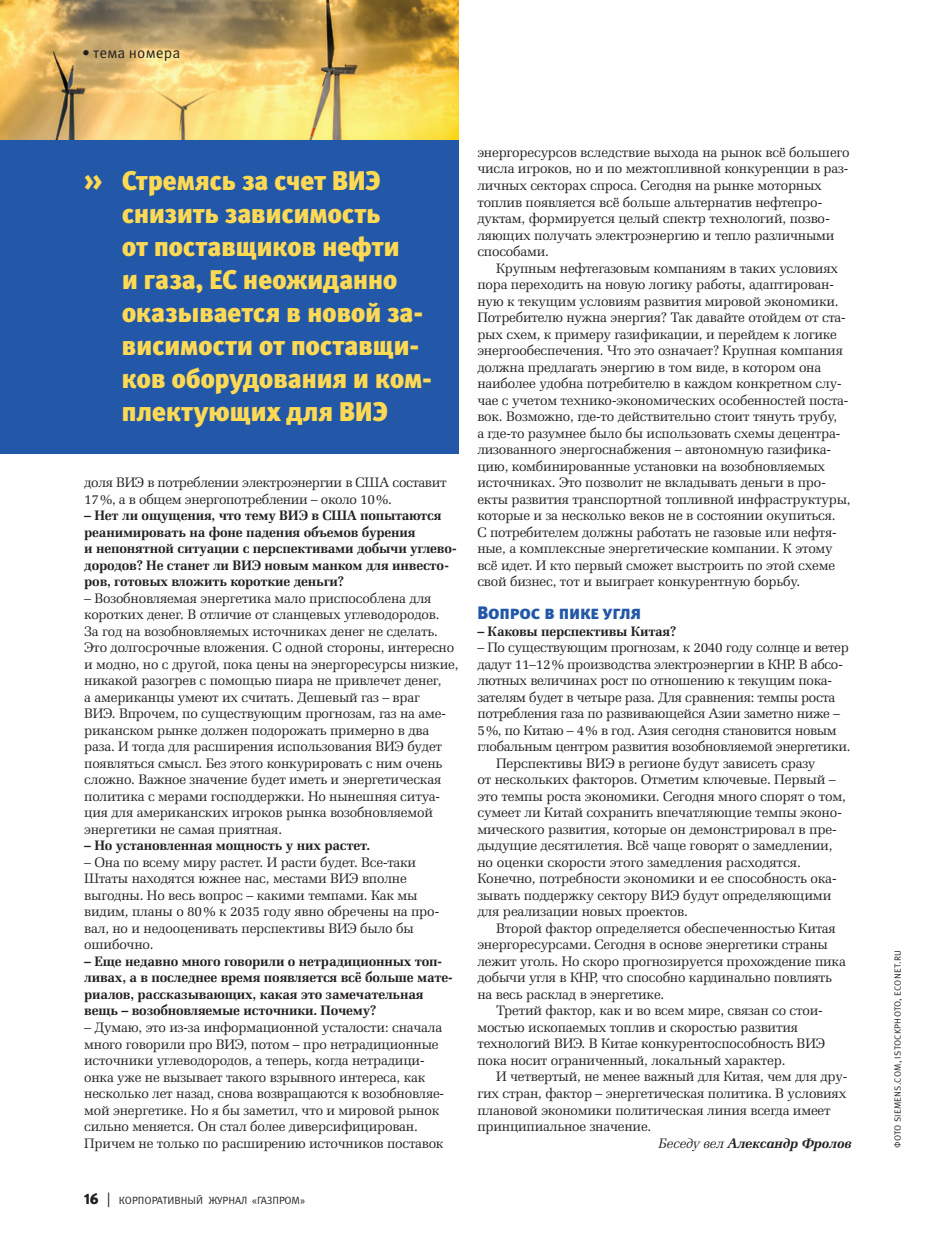
<style>
.page{position:relative;width:936px;height:1255px;background:#fff}
.page>*{position:absolute;margin:0;border:0;box-sizing:border-box;transform-origin:0 0}
.t1{font:900 27px/33px "Meta Pro";letter-spacing:-.02em;color:#fed953}
.t2{font:18px "Meta Black Caps C";letter-spacing:-.01em;color:#2258a7}
.t3{font:15px "Meta Pro Norm";letter-spacing:.01em;color:#231f20}
.t4{font:13.8px/16.5px "Zapf Elliptical 711 BT";letter-spacing:-.015em;color:#231f20}
.t5{font:700 13.8px/16.5px "Zapf Elliptical 711 BT";letter-spacing:-.015em;color:#231f20}
.t6{font:italic 700 13.8px "Zapf Elliptical 711 BT";letter-spacing:-.015em;color:#231f20}
.t7{font:10.5px "Meta Pro Norm";color:#231f20}
.t8{font:9px "Meta Pro Norm";letter-spacing:.03em;color:#231f20}
.s1{font-size:30px}
.s2{font-family:"Meta Pro";font-weight:900;font-size:15px}
.s3{font-size:15px}
.s4{font-weight:400}
</style>
<div class="page">
<img style="left:0;top:0;width:458px;height:140px">
<div style="left:0;top:140px;width:458px;height:314px;background:#2258a7"></div>
<p class="t3" style="left:82px;top:41px;width:100px">• тема номера</p>
<h1 class="t1" style="left:122px;top:163px;width:312px;text-indent:-37px"><span class="s1">»</span> Стремясь за счет ВИЭ снизить зависимость<br>от поставщиков нефти<br>и газа, ЕС неожиданно оказывается в новой за‑ висимости от поставщи‑ ков оборудования и ком‑ плектующих для ВИЭ</h1>
<p class="t4" style="left:84px;top:474px;width:364px">доля ВИЭ в потреблении электроэнергии в США составит<br>17%, а в общем энергопотреблении – около 10%.</p>
<p class="t5" style="left:84px;top:507px;width:374px">– Нет ли ощущения, что тему ВИЭ в США попытаются реанимировать на фоне падения объемов бурения<br>и непонятной ситуации с перспективами добычи углево&shy;дородов? Не станет ли ВИЭ новым манком для инвесто&shy;ров, готовых вложить короткие деньги?</p>
<p class="t4" style="left:84px;top:589px;width:376px">– Возобновляемая энергетика мало приспособлена для коротких денег. В отличие от сланцевых углеводородов.<br>За год на возобновляемых источниках денег не сделать.<br>Это долгосрочные вложения. С одной стороны, интересно и модно, но с другой, пока цены на энергоресурсы низкие, никакой разогрев с помощью пиара не привлечет денег,<br>а американцы умеют их считать. Дешевый газ – враг<br>ВИЭ. Впрочем, по существующим прогнозам, газ на аме&shy;риканском рынке должен подорожать примерно в два раза. И тогда для расширения использования ВИЭ будет появляться смысл. Без этого конкурировать с ним очень сложно. Важное значение будет иметь и энергетическая политика с мерами господдержки. Но нынешняя ситуа&shy;ция для американских игроков рынка возобновляемой энергетики не самая приятная.</p>
<p class="t5" style="left:84px;top:837px;width:287px">– Но установленная мощность у них растет.</p>
<p class="t4" style="left:84px;top:853px;width:356px">– Она по всему миру растет. И расти будет. Все-таки Штаты находятся южнее нас, местами ВИЭ вполне выгодны. Но весь вопрос – какими темпами. Как мы видим, планы о 80% к 2035 году явно обречены на про&shy;вал, но и недооценивать перспективы ВИЭ было бы ошибочно.</p>
<p class="t5" style="left:84px;top:952px;width:370px">– Еще недавно много говорили о нетрадиционных топ&shy;ливах, а в последнее время появляется всё больше мате&shy;риалов, рассказывающих, какая это замечательная вещь – возобновляемые источники. Почему?</p>
<p class="t4" style="left:84px;top:1018px;width:361px">– Думаю, это из-за информационной усталости: сначала много говорили про ВИЭ, потом – про нетрадиционные источники углеводородов, а теперь, когда нетрадици&shy;онка уже не вызывает такого взрывного интереса, как несколько лет назад, снова возвращаются к возобновляе&shy;мой энергетике. Но я бы заметил, что и мировой рынок сильно меняется. Он стал более диверсифицирован.<br>Причем не только по расширению источников поставок</p>
<p class="t7" style="left:84px;top:1192px;width:223px"><span class="s2">16</span> <span class="s3">|</span> КОРПОРАТИВНЫЙ ЖУРНАЛ «ГАЗПРОМ»</p>
<p class="t4" style="left:477px;top:144px;width:374px">энергоресурсов вследствие выхода на рынок всё большего числа игроков, но и по межтопливной конкуренции в раз&shy;личных секторах спроса. Сегодня на рынке моторных топлив появляется всё больше альтернатив нефтепро&shy;дуктам, формируется целый спектр технологий, позво&shy;ляющих получать электроэнергию и тепло различными способами.</p>
<p class="t4" style="left:477px;top:259px;width:375px;text-indent:19px">Крупным нефтегазовым компаниям в таких условиях пора переходить на новую логику работы, адаптирован&shy;ную к текущим условиям развития мировой экономики.<br>Потребителю нужна энергия? Так давайте отойдем от ста&shy;рых схем, к примеру газификации, и перейдем к логике энергообеспечения. Что это означает? Крупная компания должна предлагать энергию в том виде, в котором она наиболее удобна потребителю в каждом конкретном слу&shy;чае с учетом технико-экономических особенностей поста&shy;вок. Возможно, где-то действительно стоит тянуть трубу,<br>а где-то разумнее было бы использовать схемы децентра&shy;лизованного энергоснабжения – автономную газифика&shy;цию, комбинированные установки на возобновляемых источниках. Это позволит не вкладывать деньги в про&shy;екты развития транспортной топливной инфраструктуры, которые и за несколько веков не в состоянии окупиться.<br>С потребителем должны работать не газовые или нефтя&shy;ные, а комплексные энергетические компании. К этому всё идет. И кто первый сможет выстроить по этой схеме свой бизнес, тот и выиграет конкурентную борьбу.</p>
<h2 class="t2" style="left:477px;top:602px;width:165px">Вопрос в пике угля</h2>
<p class="t5" style="left:477px;top:622px;width:200px">– Каковы перспективы Китая?</p>
<p class="t4" style="left:477px;top:639px;width:373px">– По существующим прогнозам, к 2040 году солнце и ветер</p>
<p class="t4" style="left:477px;top:655px;width:367px">дадут 11–12% производства электроэнергии в КНР. В абсо-</p>
<p class="t4" style="left:477px;top:672px;width:356px">лютных величинах рост по отношению к текущим пока-</p>
<p class="t4" style="left:477px;top:688px;width:359px">зателям будет в четыре раза. Для сравнения: темпы роста</p>
<p class="t4" style="left:477px;top:705px;width:364px">потребления газа по развивающейся Азии заметно ниже –</p>
<p class="t4" style="left:477px;top:721px;width:361px">5%, по Китаю – 4% в год. Азия сегодня становится новым</p>
<p class="t4" style="left:477px;top:738px;width:374px">глобальным центром развития возобновляемой энергетики.</p>
<p class="t4" style="left:496px;top:754px;width:321px">Перспективы ВИЭ в регионе будут зависеть сразу</p>
<p class="t4" style="left:477px;top:771px;width:360px">от нескольких факторов. Отметим ключевые. Первый –</p>
<p class="t4" style="left:477px;top:787px;width:370px">это темпы роста экономики. Сегодня много спорят о том,</p>
<p class="t4" style="left:477px;top:804px;width:366px">сумеет ли Китай сохранить впечатляющие темпы эконо-</p>
<p class="t4" style="left:477px;top:820px;width:361px">мического развития, которые он демонстрировал в пре-</p>
<p class="t4" style="left:477px;top:837px;width:357px">дыдущие десятилетия. Всё чаще говорят о замедлении,</p>
<p class="t4" style="left:477px;top:853px;width:325px">но оценки скорости этого замедления расходятся.</p>
<p class="t4" style="left:477px;top:870px;width:361px">Конечно, потребности экономики и ее способность ока-</p>
<p class="t4" style="left:477px;top:886px;width:355px">зывать поддержку сектору ВИЭ будут определяющими</p>
<p class="t4" style="left:477px;top:903px;width:212px">для реализации новых проектов.</p>
<p class="t4" style="left:496px;top:919px;width:341px">Второй фактор определяется обеспеченностью Китая</p>
<p class="t4" style="left:477px;top:936px;width:352px">энергоресурсами. Сегодня в основе энергетики страны</p>
<p class="t4" style="left:477px;top:952px;width:370px">лежит уголь. Но скоро прогнозируется прохождение пика</p>
<p class="t4" style="left:477px;top:969px;width:356px">добычи угля в КНР, что способно кардинально повлиять</p>
<p class="t4" style="left:477px;top:985px;width:188px">на весь расклад в энергетике.</p>
<p class="t4" style="left:496px;top:1002px;width:328px">Третий фактор, как и во всем мире, связан со стои-</p>
<p class="t4" style="left:477px;top:1018px;width:322px">мостью ископаемых топлив и скоростью развития</p>
<p class="t4" style="left:477px;top:1035px;width:349px">технологий ВИЭ. В Китае конкурентоспособность ВИЭ</p>
<p class="t4" style="left:477px;top:1051px;width:310px">пока носит ограниченный, локальный характер.</p>
<p class="t4" style="left:496px;top:1068px;width:353px">И четвертый, не менее важный для Китая, чем для дру-</p>
<p class="t4" style="left:477px;top:1084px;width:370px">гих стран, фактор – энергетическая политика. В условиях</p>
<p class="t4" style="left:477px;top:1101px;width:355px">плановой экономики политическая линия всегда имеет</p>
<p class="t4" style="left:477px;top:1117px;width:175px">принципиальное значение.</p>
<p class="t6" style="left:658px;top:1134px;width:194px"><span class="s4">Беседу вел</span> Александр Фролов</p>
<p class="t8" style="left:890px;top:1147px;width:199px;rotate:-90deg">Фото siemens.com, Istockphoto, econet.ru</p>
</div>
